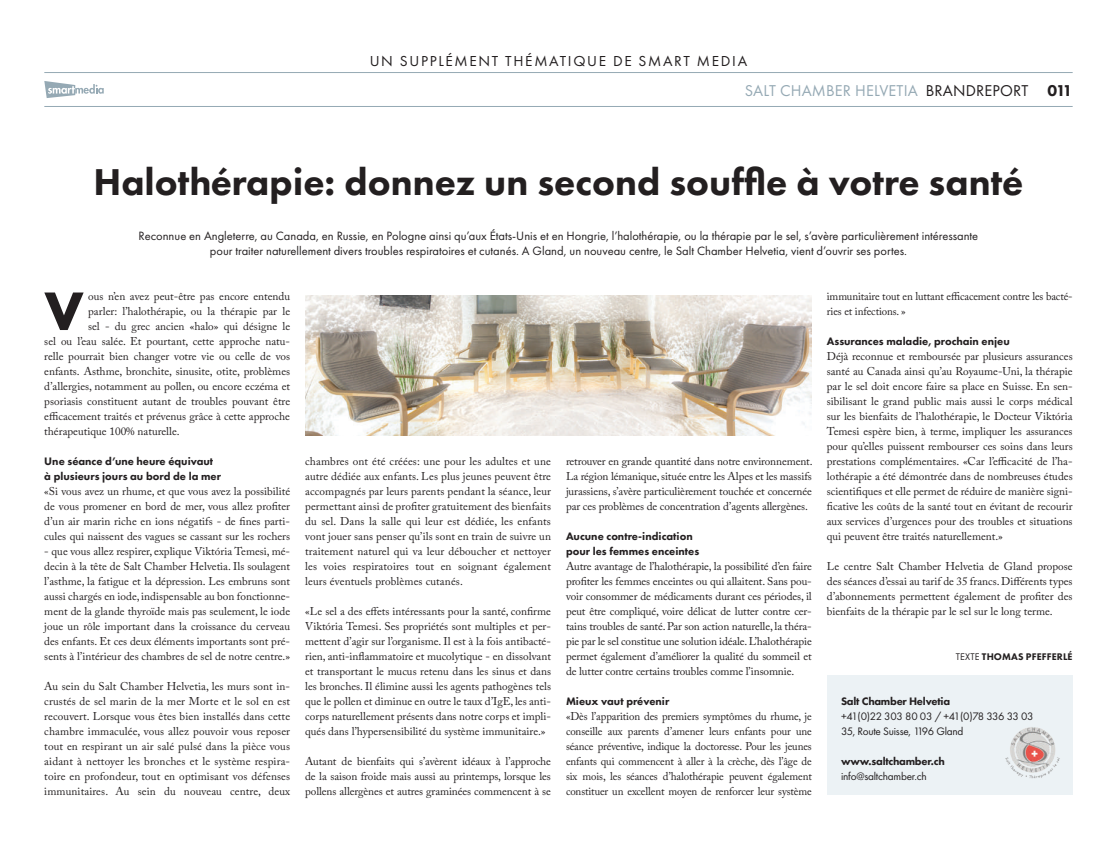
<style>
.page{position:relative;width:1117px;height:842px;background:#fff}
.page>*{position:absolute;margin:0;border:0;box-sizing:border-box;transform-origin:0 0}
.t1{font:700 56.25px "Futura PT";color:#231f20}
.t2{font:800 38.75px "Futura PT";color:#231f20}
.t3{font:16.25px "Futura PT";letter-spacing:.01em;color:#95a9b4}
.t4{font:15px "Futura PT";letter-spacing:.11em;color:#231f20}
.t5{font:12.5px/15px "Futura PT";color:#231f20;text-align:center}
.t6{font:11.25px/15px "Adobe Caslon Pro";color:#231f20;text-align:justify}
.t7{font:800 11.25px/15px "Futura PT";color:#231f20}
.t8{font:11.25px/15px "Futura PT";letter-spacing:-.02em;color:#231f20}
.t9{font:800 11.25px "Futura PT";letter-spacing:-.02em;color:#231f20}
.t10{font:800 10px "Futura PT";letter-spacing:.01em;color:#231f20}
.s1{color:#231f20}
.s2{font-weight:800;color:#231f20}
.s3{font-weight:400}
</style>
<div class="page">
<hr style="left:44px;top:106px;width:1028px;height:1px;background:#95a9b4">
<hr style="left:44px;top:72px;width:1028px;height:1px;background:#95a9b4">
<svg style="left:44px;top:81px;width:60px;height:17px"></svg>
<div style="left:826px;top:675px;width:246px;height:119px;background:#ecf2f5"></div>
<img style="left:305px;top:295px;width:506px;height:140px">
<img style="left:1005px;top:727px;width:55px;height:51px">
<h3 class="t4" style="left:369px;top:52px;width:379px">UN SUPPLÉMENT THÉMATIQUE DE SMART MEDIA</h3>
<h3 class="t3" style="left:744px;top:81px;width:329px">SALT CHAMBER HELVETIA <span class="s1">BRANDREPORT</span> <span class="s2">011</span></h3>
<h2 class="t2" style="left:93px;top:158px;width:931px">Halothérapie: donnez un second souffle à votre santé</h2>
<p class="t5" style="left:139px;top:228px;width:841px">Reconnue en Angleterre, au Canada, en Russie, en Pologne ainsi qu’aux États-Unis et en Hongrie, l’halothérapie, ou la thérapie par le sel, s’avère particulièrement intéressante pour traiter naturellement divers troubles respiratoires et cutanés. A Gland, un nouveau centre, le Salt Chamber Helvetia, vient d’ouvrir ses portes.</p>
<h1 class="t1" style="left:44px;top:275px;width:41px">V</h1>
<p class="t6" style="left:88px;top:289px;width:203px">ous n’en avez peut-être pas encore entendu</p>
<p class="t6" style="left:88px;top:304px;width:203px">parler: l’halothérapie, ou la thérapie par le</p>
<p class="t6" style="left:88px;top:319px;width:203px">sel - du grec ancien «halo» qui désigne le</p>
<p class="t6" style="left:44px;top:334px;width:247px">sel ou l’eau salée. Et pourtant, cette approche natu-</p>
<p class="t6" style="left:44px;top:349px;width:247px">relle pourrait bien changer votre vie ou celle de vos</p>
<p class="t6" style="left:44px;top:364px;width:247px">enfants. Asthme, bronchite, sinusite, otite, problèmes</p>
<p class="t6" style="left:44px;top:379px;width:247px">d’allergies, notamment au pollen, ou encore eczéma et</p>
<p class="t6" style="left:44px;top:394px;width:247px">psoriasis constituent autant de troubles pouvant être</p>
<p class="t6" style="left:44px;top:409px;width:247px">efficacement traités et prévenus grâce à cette approche</p>
<p class="t6" style="left:44px;top:424px;width:137px">thérapeutique 100% naturelle.</p>
<p class="t7" style="left:44px;top:454px;width:178px">Une séance d’une heure équivaut à plusieurs jours au bord de la mer</p>
<p class="t6" style="left:44px;top:484px;width:247px">«Si vous avez un rhume, et que vous avez la possibilité de vous promener en bord de mer, vous allez profiter d’un air marin riche en ions négatifs - de fines parti&shy;cules qui naissent des vagues se cassant sur les rochers</p>
<p class="t6" style="left:44px;top:544px;width:247px">- que vous allez respirer, explique Viktória Temesi, mé&shy;decin à la tête de Salt Chamber Helvetia. Ils soulagent l’asthme, la fatigue et la dépression. Les embruns sont aussi chargés en iode, indispensable au bon fonctionne&shy;ment de la glande thyroïde mais pas seulement, le iode joue un rôle important dans la croissance du cerveau des enfants. Et ces deux éléments importants sont pré&shy;sents à l’intérieur des chambres de sel de notre centre.»</p>
<p class="t6" style="left:44px;top:679px;width:247px">Au sein du Salt Chamber Helvetia, les murs sont in&shy;crustés de sel marin de la mer Morte et le sol en est recouvert. Lorsque vous êtes bien installés dans cette chambre immaculée, vous allez pouvoir vous reposer tout en respirant un air salé pulsé dans la pièce vous aidant à nettoyer les bronches et le système respira&shy;toire en profondeur, tout en optimisant vos défenses immunitaires. Au sein du nouveau centre, deux</p>
<p class="t6" style="left:305px;top:454px;width:247px">chambres ont été créées: une pour les adultes et une autre dédiée aux enfants. Les plus jeunes peuvent être accompagnés par leurs parents pendant la séance, leur permettant ainsi de profiter gratuitement des bienfaits du sel. Dans la salle qui leur est dédiée, les enfants vont jouer sans penser qu’ils sont en train de suivre un traitement naturel qui va leur déboucher et nettoyer les voies respiratoires tout en soignant également leurs éventuels problèmes cutanés.</p>
<p class="t6" style="left:305px;top:603px;width:247px">«Le sel a des effets intéressants pour la santé, confirme Viktória Temesi. Ses propriétés sont multiples et per&shy;mettent d’agir sur l’organisme. Il est à la fois antibacté&shy;rien, anti-inflammatoire et mucolytique - en dissolvant et transportant le mucus retenu dans les sinus et dans les bronches. Il élimine aussi les agents pathogènes tels que le pollen et diminue en outre le taux d’IgE, les anti&shy;corps naturellement présents dans notre corps et impli&shy;qués dans l’hypersensibilité du système immunitaire.»</p>
<p class="t6" style="left:305px;top:753px;width:247px">Autant de bienfaits qui s’avèrent idéaux à l’approche de la saison froide mais aussi au printemps, lorsque les pollens allergènes et autres graminées commencent à se</p>
<p class="t6" style="left:566px;top:453px;width:248px">retrouver en grande quantité dans notre environnement.<br>La région lémanique, située entre les Alpes et les massifs jurassiens, s’avère particulièrement touchée et concernée par ces problèmes de concentration d’agents allergènes.</p>
<p class="t7" style="left:566px;top:528px;width:135px">Aucune contre-indication pour les femmes enceintes</p>
<p class="t6" style="left:566px;top:558px;width:247px">Autre avantage de l’halothérapie, la possibilité d’en faire profiter les femmes enceintes ou qui allaitent. Sans pou&shy;voir consommer de médicaments durant ces périodes, il peut être compliqué, voire délicat de lutter contre cer&shy;tains troubles de santé. Par son action naturelle, la théra&shy;pie par le sel constitue une solution idéale. L’halothérapie permet également d’améliorer la qualité du sommeil et de lutter contre certains troubles comme l’insomnie.</p>
<p class="t7" style="left:566px;top:693px;width:105px">Mieux vaut prévenir</p>
<p class="t6" style="left:566px;top:709px;width:247px">«Dès l’apparition des premiers symptômes du rhume, je conseille aux parents d’amener leurs enfants pour une séance préventive, indique la doctoresse. Pour les jeunes enfants qui commencent à aller à la crèche, dès l’âge de six mois, les séances d’halothérapie peuvent également constituer un excellent moyen de renforcer leur système</p>
<p class="t6" style="left:826px;top:289px;width:247px">immunitaire tout en luttant efficacement contre les bacté&shy;ries et infections. »</p>
<p class="t7" style="left:826px;top:334px;width:184px">Assurances maladie, prochain enjeu</p>
<p class="t6" style="left:826px;top:349px;width:247px">Déjà reconnue et remboursée par plusieurs assurances santé au Canada ainsi qu’au Royaume-Uni, la thérapie par le sel doit encore faire sa place en Suisse. En sen&shy;sibilisant le grand public mais aussi le corps médical sur les bienfaits de l’halothérapie, le Docteur Viktória Temesi espère bien, à terme, impliquer les assurances pour qu’elles puissent rembourser ces soins dans leurs prestations complémentaires. «Car l’efficacité de l’ha&shy;lothérapie a été démontrée dans de nombreuses études scientifiques et elle permet de réduire de manière signi&shy;ficative les coûts de la santé tout en évitant de recourir aux services d’urgences pour des troubles et situations qui peuvent être traités naturellement.»</p>
<p class="t6" style="left:826px;top:559px;width:247px">Le centre Salt Chamber Helvetia de Gland propose des séances d’essai au tarif de 35 francs. Différents types d’abonnements permettent également de profiter des bienfaits de la thérapie par le sel sur le long terme.</p>
<p class="t10" style="left:955px;top:650px;width:118px"><span class="s3">TEXTE</span> THOMAS PFEFFERLÉ</p>
<p class="t9" style="left:840px;top:694px;width:111px">Salt Chamber Helvetia</p>
<p class="t8" style="left:840px;top:709px;width:194px">+41(0)22 303 80 03 / +41(0)78 336 33 03<br>35, Route Suisse, 1196 Gland</p>
<p class="t9" style="left:840px;top:754px;width:105px">www.saltchamber.ch</p>
<p class="t8" style="left:840px;top:769px;width:87px">info@saltchamber.ch</p>
</div>
